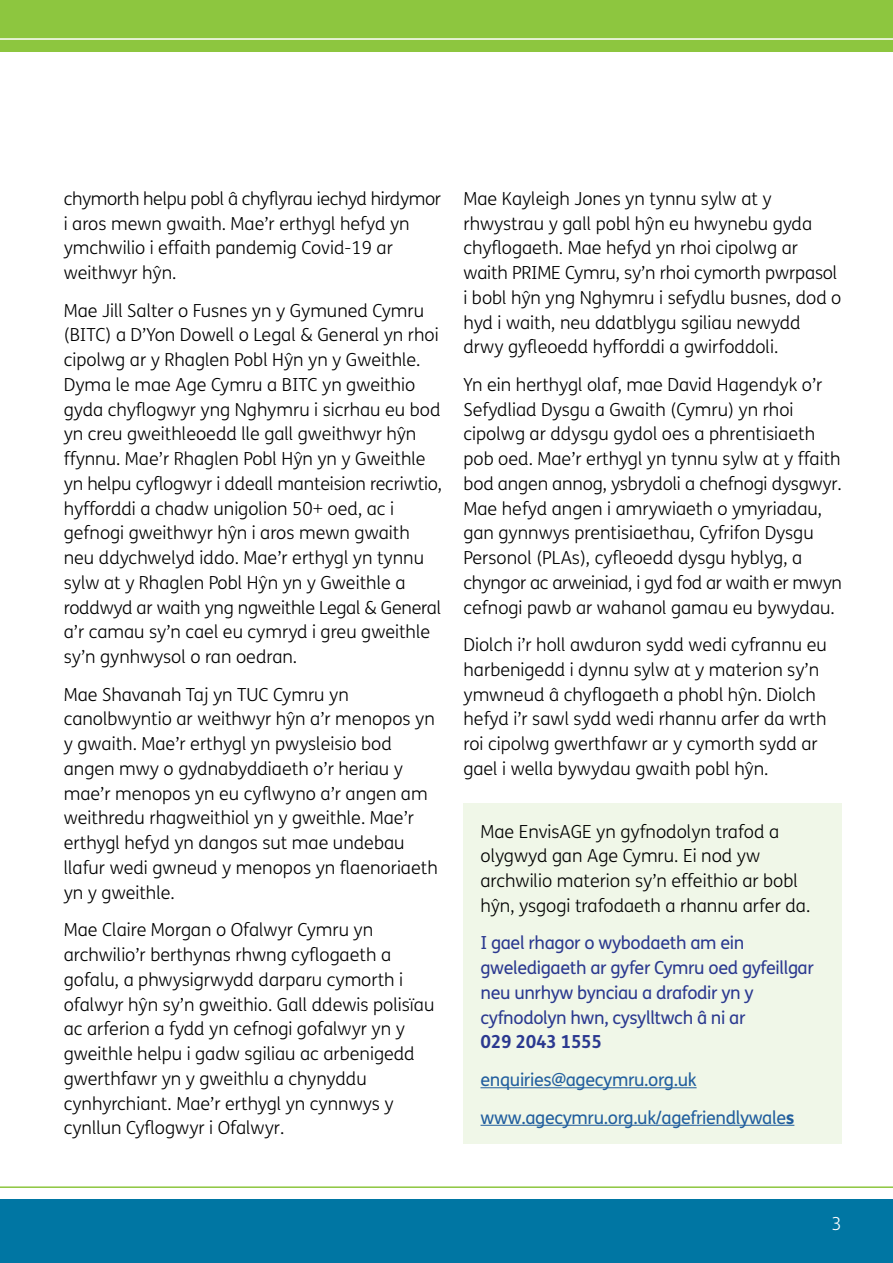
<style>
.page{position:relative;width:893px;height:1263px;background:#fff}
.page>*{position:absolute;margin:0;border:0;box-sizing:border-box;transform-origin:0 0}
.t1{font:300 18px/24.8px "FS Me";color:#000}
.t2{font:18px/24.8px "FS Me";letter-spacing:-.02em;color:#2b3990}
.t3{font:18px/37.5px "FS Me";letter-spacing:-.02em;color:#215e9e}
.t4{font:700 18px "FS Me";letter-spacing:-.02em;color:#2b3990}
.t5{font:300 18px "FS Me";color:#fff}
.s1{font-weight:700}
</style>
<div class="page">
<div style="left:0;top:0;width:893px;height:51px;background:#8dc63f"></div>
<hr style="left:0;top:38px;width:893px;height:2px;background:#fff">
<div style="left:0;top:1199px;width:893px;height:64px;background:#0076a3"></div>
<hr style="left:0;top:1186px;width:893px;height:2px;background:#8dc63f">
<div style="left:463px;top:804px;width:379px;height:340px;background:#f0f7e8"></div>
<hr style="left:480px;top:1087px;width:217px;height:1px;background:#215e9e">
<hr style="left:480px;top:1125px;width:314px;height:1px;background:#215e9e">
<p class="t1" style="left:64px;top:186px;width:379px">chymorth helpu pobl â chyflyrau iechyd hirdymor i aros mewn gwaith. Mae’r erthygl hefyd yn ymchwilio i effaith pandemig Covid-19 ar weithwyr hŷn.</p>
<p class="t1" style="left:64px;top:297px;width:380px">Mae Jill Salter o Fusnes yn y Gymuned Cymru (BITC) a D’Yon Dowell o Legal &amp; General yn rhoi cipolwg ar y Rhaglen Pobl Hŷn yn y Gweithle.<br>Dyma le mae Age Cymru a BITC yn gweithio gyda chyflogwyr yng Nghymru i sicrhau eu bod yn creu gweithleoedd lle gall gweithwyr hŷn ffynnu. Mae’r Rhaglen Pobl Hŷn yn y Gweithle yn helpu cyflogwyr i ddeall manteision recriwtio, hyfforddi a chadw unigolion 50+ oed, ac i gefnogi gweithwyr hŷn i aros mewn gwaith neu ddychwelyd iddo. Mae’r erthygl yn tynnu sylw at y Rhaglen Pobl Hŷn yn y Gweithle a roddwyd ar waith yng ngweithle Legal &amp; General a’r camau sy’n cael eu cymryd i greu gweithle sy’n gynhwysol o ran oedran.</p>
<p class="t1" style="left:64px;top:681px;width:376px">Mae Shavanah Taj yn TUC Cymru yn canolbwyntio ar weithwyr hŷn a’r menopos yn y gwaith. Mae’r erthygl yn pwysleisio bod angen mwy o gydnabyddiaeth o’r heriau y mae’r menopos yn eu cyflwyno a’r angen am weithredu rhagweithiol yn y gweithle. Mae’r erthygl hefyd yn dangos sut mae undebau llafur wedi gwneud y menopos yn flaenoriaeth yn y gweithle.</p>
<p class="t1" style="left:64px;top:917px;width:372px">Mae Claire Morgan o Ofalwyr Cymru yn archwilio’r berthynas rhwng cyflogaeth a gofalu, a phwysigrwydd darparu cymorth i ofalwyr hŷn sy’n gweithio. Gall ddewis polisïau ac arferion a fydd yn cefnogi gofalwyr yn y gweithle helpu i gadw sgiliau ac arbenigedd gwerthfawr yn y gweithlu a chynyddu cynhyrchiant. Mae’r erthygl yn cynnwys y cynllun Cyflogwyr i Ofalwyr.</p>
<p class="t1" style="left:463px;top:186px;width:379px">Mae Kayleigh Jones yn tynnu sylw at y rhwystrau y gall pobl hŷn eu hwynebu gyda chyflogaeth. Mae hefyd yn rhoi cipolwg ar waith PRIME Cymru, sy’n rhoi cymorth pwrpasol i bobl hŷn yng Nghymru i sefydlu busnes, dod o hyd i waith, neu ddatblygu sgiliau newydd drwy gyfleoedd hyfforddi a gwirfoddoli.</p>
<p class="t1" style="left:463px;top:372px;width:380px">Yn ein herthygl olaf, mae David Hagendyk o’r Sefydliad Dysgu a Gwaith (Cymru) yn rhoi cipolwg ar ddysgu gydol oes a phrentisiaeth pob oed. Mae’r erthygl yn tynnu sylw at y ffaith bod angen annog, ysbrydoli a chefnogi dysgwyr.<br>Mae hefyd angen i amrywiaeth o ymyriadau, gan gynnwys prentisiaethau, Cyfrifon Dysgu Personol (PLAs), cyfleoedd dysgu hyblyg, a chyngor ac arweiniad, i gyd fod ar waith er mwyn cefnogi pawb ar wahanol gamau eu bywydau.</p>
<p class="t1" style="left:463px;top:632px;width:365px">Diolch i’r holl awduron sydd wedi cyfrannu eu harbenigedd i dynnu sylw at y materion sy’n ymwneud â chyflogaeth a phobl hŷn. Diolch hefyd i’r sawl sydd wedi rhannu arfer da wrth roi cipolwg gwerthfawr ar y cymorth sydd ar gael i wella bywydau gwaith pobl hŷn.</p>
<p class="t1" style="left:480px;top:818px;width:331px">Mae EnvisAGE yn gyfnodolyn trafod a olygwyd gan Age Cymru. Ei nod yw archwilio materion sy’n effeithio ar bobl hŷn, ysgogi trafodaeth a rhannu arfer da.</p>
<p class="t2" style="left:480px;top:930px;width:335px">I gael rhagor o wybodaeth am ein gweledigaeth ar gyfer Cymru oed gyfeillgar neu unrhyw bynciau a drafodir yn y cyfnodolyn hwn, cysylltwch â ni ar</p>
<p class="t4" style="left:480px;top:1028px;width:123px">029 2043 1555</p>
<p class="t3" style="left:480px;top:1060px;width:315px">enquiries@agecymru.org.uk www.agecymru.org.uk/agefriendlywale<span class="s1">s</span></p>
<p class="t5" style="left:832px;top:1211px;width:12px">3</p>
</div>
